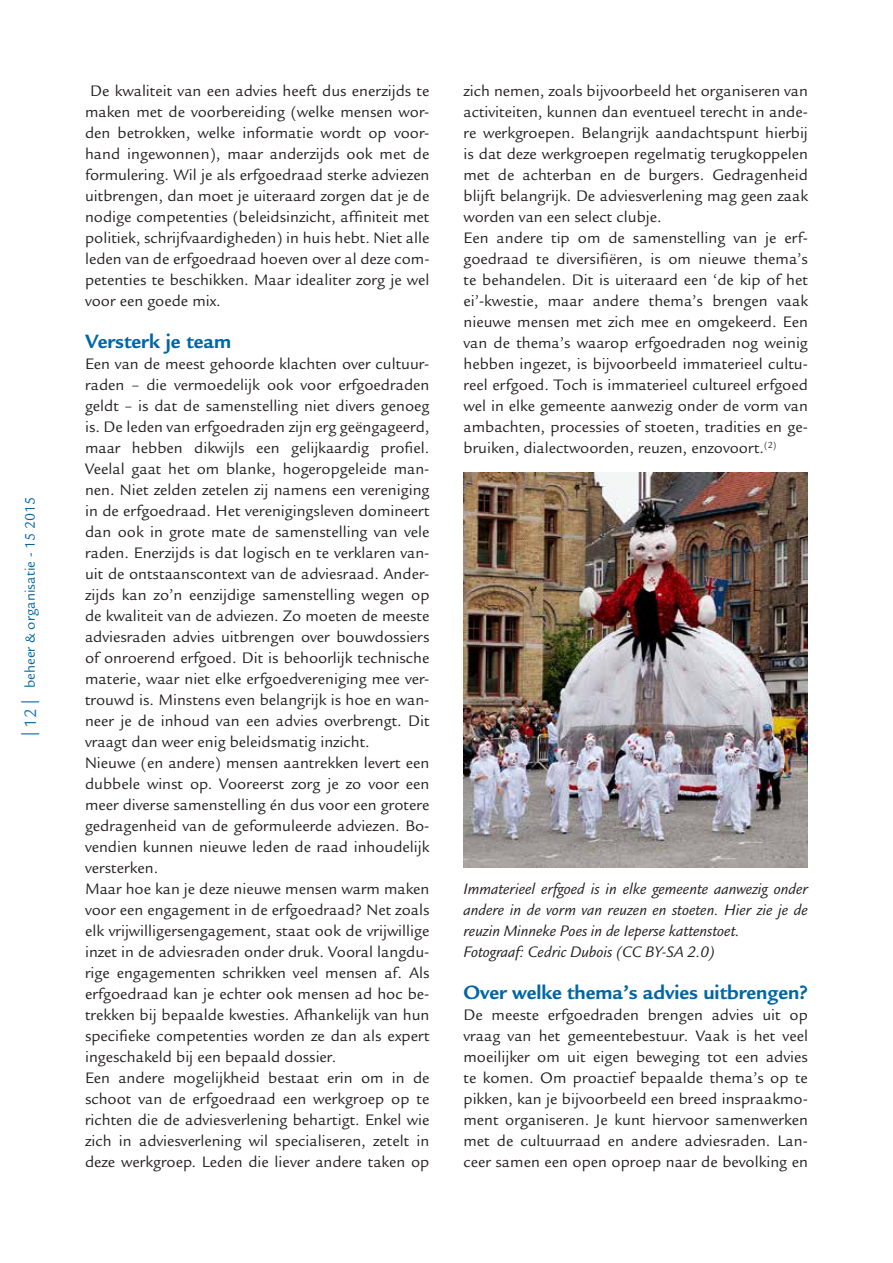
<style>
.page{position:relative;width:893px;height:1263px;background:#fff}
.page>*{position:absolute;margin:0;border:0;box-sizing:border-box;transform-origin:0 0}
.t1{font:700 21px "Legacy Sans Std";color:#0066a5}
.t2{font:16.5px/21px "Legacy Sans Std";color:#231f20;text-align:justify}
.t3{font:italic 16.5px/21px "Legacy Sans Std";color:#231f20}
.t4{font:15px "Legacy Sans Std";color:#0066a5}
.s1{font-family:"Myriad Pro";font-size:18px;color:#1379b3}
.s2{font-size:18px;color:#1379b3}
</style>
<div class="page">
<img style="left:463px;top:472px;width:345px;height:395px">
<p class="t4" style="left:22px;top:736px;width:240px;rotate:-90deg"><span class="s1">|</span> <span class="s2">12</span> <span class="s1">|</span> beheer &amp; organisatie - 15 2015</p>
<p class="t2" style="left:85px;top:80px;width:346px;text-indent:5px">De kwaliteit van een advies heeft dus enerzijds te maken met de voorbereiding (welke mensen wor&shy;den betrokken, welke informatie wordt op voor&shy;hand ingewonnen), maar anderzijds ook met de formulering. Wil je als erfgoedraad sterke adviezen uitbrengen, dan moet je uiteraard zorgen dat je de nodige competenties (beleidsinzicht, affiniteit met politiek, schrijfvaardigheden) in huis hebt. Niet alle leden van de erfgoedraad hoeven over al deze com&shy;petenties te beschikken. Maar idealiter zorg je wel voor een goede mix.</p>
<p class="t1" style="left:85px;top:329px;width:148px">Versterk je team</p>
<p class="t2" style="left:85px;top:353px;width:346px;text-align:left">Een van de meest gehoorde klachten over cultuur&shy;raden – die vermoedelijk ook voor erfgoedraden geldt – is dat de samenstelling niet divers genoeg is. De leden van erfgoedraden zijn erg geëngageerd, maar hebben dikwijls een gelijkaardig profiel.<br>Veelal gaat het om blanke, hogeropgeleide man&shy;nen. Niet zelden zetelen zij namens een vereniging in de erfgoedraad. Het verenigingsleven domineert dan ook in grote mate de samenstelling van vele raden. Enerzijds is dat logisch en te verklaren van&shy;uit de ontstaanscontext van de adviesraad. Ander&shy;zijds kan zo’n eenzijdige samenstelling wegen op de kwaliteit van de adviezen. Zo moeten de meeste adviesraden advies uitbrengen over bouwdossiers of onroerend erfgoed. Dit is behoorlijk technische materie, waar niet elke erfgoedvereniging mee ver&shy;trouwd is. Minstens even belangrijk is hoe en wan&shy;neer je de inhoud van een advies overbrengt. Dit vraagt dan weer enig beleidsmatig inzicht.<br>Nieuwe (en andere) mensen aantrekken levert een dubbele winst op. Vooreerst zorg je zo voor een meer diverse samenstelling én dus voor een grotere gedragenheid van de geformuleerde adviezen. Bo&shy;vendien kunnen nieuwe leden de raad inhoudelijk versterken.<br>Maar hoe kan je deze nieuwe mensen warm maken voor een engagement in de erfgoedraad? Net zoals elk vrijwilligersengagement, staat ook de vrijwillige inzet in de adviesraden onder druk. Vooral langdu&shy;rige engagementen schrikken veel mensen af. Als erfgoedraad kan je echter ook mensen ad hoc be&shy;trekken bij bepaalde kwesties. Afhankelijk van hun specifieke competenties worden ze dan als expert ingeschakeld bij een bepaald dossier.<br>Een andere mogelijkheid bestaat erin om in de schoot van de erfgoedraad een werkgroep op te richten die de adviesverlening behartigt. Enkel wie zich in adviesverlening wil specialiseren, zetelt in deze werkgroep. Leden die liever andere taken op</p>
<p class="t2" style="left:463px;top:81px;width:346px;text-align:left">zich nemen, zoals bijvoorbeeld het organiseren van activiteiten, kunnen dan eventueel terecht in ande&shy;re werkgroepen. Belangrijk aandachtspunt hierbij is dat deze werkgroepen regelmatig terugkoppelen met de achterban en de burgers. Gedragenheid blijft belangrijk. De adviesverlening mag geen zaak worden van een select clubje.<br>Een andere tip om de samenstelling van je erf&shy;goedraad te diversifiëren, is om nieuwe thema’s te behandelen. Dit is uiteraard een ‘de kip of het ei’-kwestie, maar andere thema’s brengen vaak nieuwe mensen met zich mee en omgekeerd. Een van de thema’s waarop erfgoedraden nog weinig hebben ingezet, is bijvoorbeeld immaterieel cultu&shy;reel erfgoed. Toch is immaterieel cultureel erfgoed wel in elke gemeente aanwezig onder de vorm van ambachten, processies of stoeten, tradities en ge&shy;bruiken, dialectwoorden, reuzen, enzovoort.<sup>(2)</sup></p>
<p class="t3" style="left:463px;top:879px;width:346px">Immaterieel erfgoed is in elke gemeente aanwezig onder andere in de vorm van reuzen en stoeten. Hier zie je de reuzin Minneke Poes in de Ieperse kattenstoet.<br>Fotograaf: Cedric Dubois (CC BY-SA 2.0)</p>
<p class="t1" style="left:463px;top:980px;width:346px">Over welke thema’s advies uitbrengen?</p>
<p class="t2" style="left:463px;top:1004px;width:346px">De meeste erfgoedraden brengen advies uit op vraag van het gemeentebestuur. Vaak is het veel moeilijker om uit eigen beweging tot een advies te komen. Om proactief bepaalde thema’s op te pikken, kan je bijvoorbeeld een breed inspraakmo&shy;ment organiseren. Je kunt hiervoor samenwerken met de cultuurraad en andere adviesraden. Lan&shy;ceer samen een open oproep naar de bevolking en</p>
</div>
